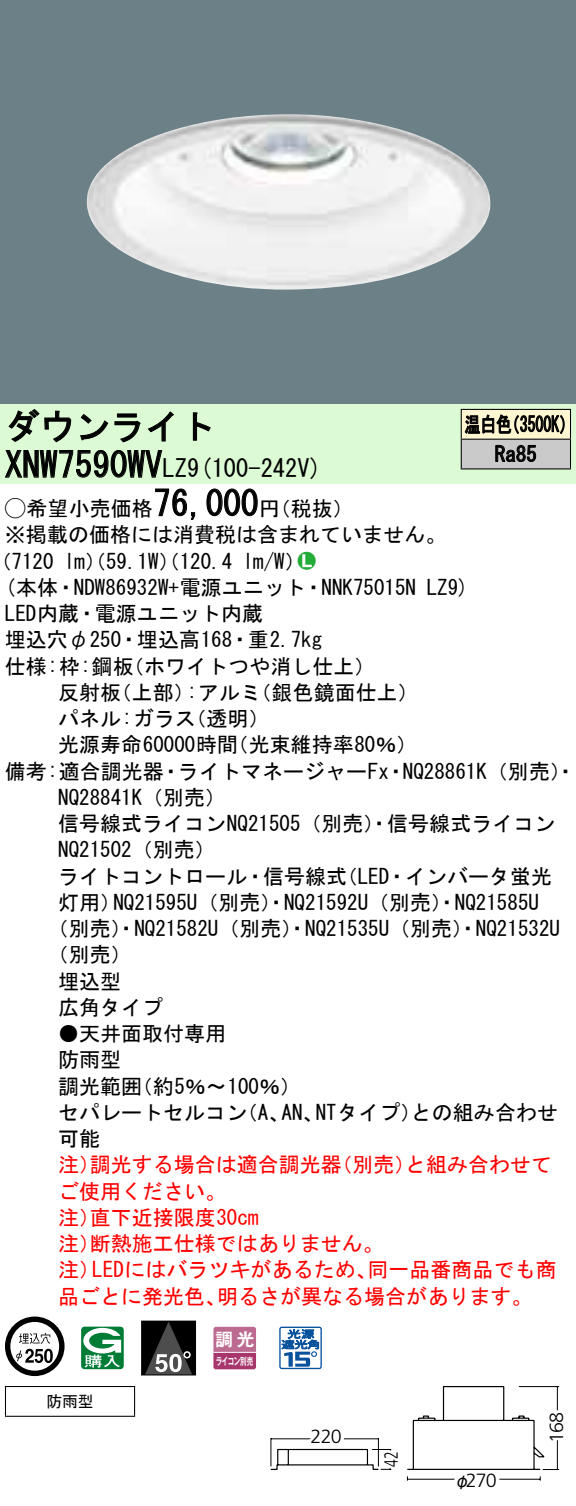
<style>
.page{position:relative;width:576px;height:1506px;background:#fff}
.page>*{position:absolute;margin:0;border:0;box-sizing:border-box;transform-origin:0 0}
.t1{font:35px "MS Gothic";color:#000}
.t2{font:24.5px "MS Gothic";color:#000}
.t3{font:21px/26.2px "MS Gothic";color:#000}
.t4{font:21px/26.2px "MS Gothic";color:#f00}
.t5{font:21px/29.8px "MS Gothic";color:#000;scale:.75 1}
.t6{font:21px "Ford Classification 1";color:#23ac38}
.t7{font:300 19.25px "Frutiger LT Std";letter-spacing:-.045em;color:#000}
.t8{font:300 19.25px "Frutiger LT Std";letter-spacing:-.045em;color:#000;scale:.72 1}
.t9{font:17.5px "Gothic MB101 Pro De Bold 90 pv RKSJ H";color:#fff}
.t10{font:15.75px "MS Gothic";color:#000}
.t11{font:15.75px "Gothic MB101 Pro Regular 90 pv RKSJ H";color:#000}
.t12{font:10.15px "Gothic MB101 Pro De Bold 90 pv RKSJ H";letter-spacing:-.05em;color:#fff;scale:.65 1}
.s1{font-size:24.5px}
.s2{font-family:"Ford Classification 1"}
.s3{color:#fff}
</style>
<div class="page">
<div style="left:0;top:0;width:575px;height:404px;background:#6c8087"></div>
<img style="left:86px;top:114px;width:405px;height:176px">
<div style="left:0;top:404px;width:575px;height:79px;background:#dcfad4"></div>
<svg style="left:8px;top:409px;width:64px;height:34px"></svg>
<svg style="left:80px;top:413px;width:60px;height:30px"></svg>
<svg style="left:147px;top:411px;width:26px;height:31px"></svg>
<svg style="left:192px;top:412px;width:19px;height:29px"></svg>
<svg style="left:5px;top:450px;width:158px;height:28px"></svg>
<svg style="left:155px;top:488px;width:41px;height:32px"></svg>
<svg style="left:206px;top:488px;width:52px;height:29px"></svg>
<svg style="left:5px;top:1317px;width:59px;height:59px"></svg>
<svg style="left:44px;top:1349px;width:9px;height:14px"></svg>
<svg style="left:81px;top:1327px;width:43px;height:42px"></svg>
<div style="left:141px;top:1321px;width:54px;height:54px;background:#000"></div>
<svg style="left:146px;top:1323px;width:46px;height:50px"></svg>
<div style="left:141px;top:1321px;width:55px;height:54px;border:1px solid #000"></div>
<svg style="left:213px;top:1327px;width:43px;height:42px;background:#b45883"></svg>
<hr style="left:213px;top:1352px;width:43px;height:1px;background:#fff">
<svg style="left:279px;top:1327px;width:43px;height:42px"></svg>
<hr style="left:5px;top:1386px;width:130px;height:1px;background:#000">
<svg style="left:5px;top:1387px;width:1px;height:29px"></svg>
<svg style="left:134px;top:1387px;width:1px;height:29px"></svg>
<hr style="left:5px;top:1416px;width:130px;height:1px;background:#000">
<div style="left:461px;top:409px;width:109px;height:30px;background:#fff6d2"></div>
<div style="left:461px;top:439px;width:109px;height:30px;background:#cacaca"></div>
<hr style="left:460px;top:409px;width:110px;height:1px;background:#000">
<hr style="left:569px;top:410px;width:2px;height:29px;background:#000">
<hr style="left:460px;top:439px;width:110px;height:1px;background:#000">
<hr style="left:569px;top:440px;width:2px;height:28px;background:#000">
<hr style="left:460px;top:468px;width:110px;height:2px;background:#000">
<svg style="left:460px;top:410px;width:104px;height:58px"></svg>
<svg style="left:270px;top:1386px;width:290px;height:95px"></svg>
<h1 class="t1" style="left:5px;top:409px;width:212px">ダウンライト</h1>
<p class="t2" style="left:187px;top:456px;width:136px">(9 100-242 (V</p>
<h1 class="t1" style="left:5px;top:447px;width:184px">XNW7590WV<span class="s1">LZ</span></h1>
<h1 class="t1" style="left:153px;top:486px;width:106px">76,000</h1>
<p class="t3" style="left:5px;top:495px;width:442px"><span class="s2">A</span>希望小売価格<br>※掲載の価格には消費税は含まれていません。</p>
<p class="t6" style="left:298px;top:550px;width:19px">2<span class="s3">7</span></p>
<p class="t3" style="left:259px;top:495px;width:96px">（円税抜(</p>
<p class="t3" style="left:243px;top:548px;width:64px">l m (W/</p>
<p class="t3" style="left:-9px;top:548px;width:65px">（7120</p>
<p class="t3" style="left:64px;top:548px;width:169px">lm）（59.1 ）（W 120.4</p>
<p class="t5" style="left:494px;top:409px;width:57px;text-indent:-30px">温白色<br>Ra85</p>
<p class="t5" style="left:504px;top:409px;width:96px">（3500 (K</p>
<p class="t3" style="left:5px;top:574px;width:412px">(本体・NDW86932 +W 電源ユニット・NNK75015N</p>
<p class="t3" style="left:5px;top:600px;width:259px">LED内蔵・電源ユニット内蔵</p>
<p class="t3" style="left:5px;top:627px;width:318px">埋込穴φ250・埋込高168・重2.7kg</p>
<p class="t3" style="left:123px;top:653px;width:253px">（ホワイトつや消し仕上(</p>
<p class="t3" style="left:5px;top:653px;width:130px">仕様枠: :鋼板</p>
<p class="t3" style="left:58px;top:679px;width:64px">反射板</p>
<p class="t3" style="left:111px;top:679px;width:85px">（上部）</p>
<p class="t3" style="left:187px;top:679px;width:76px">:アルミ</p>
<p class="t3" style="left:58px;top:705px;width:139px">パネル:ガラス</p>
<p class="t3" style="left:185px;top:705px;width:86px">（透明(</p>
<p class="t3" style="left:250px;top:679px;width:169px">（銀色鏡面仕上(</p>
<p class="t3" style="left:58px;top:732px;width:181px">光源寿命60000時間</p>
<p class="t3" style="left:227px;top:732px;width:191px">（光束維持率80％(</p>
<p class="t3" style="left:426px;top:574px;width:44px">LZ (9</p>
<p class="t3" style="left:178px;top:758px;width:212px">ライトマネージャーFx</p>
<p class="t3" style="left:5px;top:758px;width:160px">備考:適合調光器</p>
<p class="t3" style="left:58px;top:784px;width:169px">NQ28841 （K 別売(</p>
<p class="t3" style="left:58px;top:810px;width:498px">信号線式ライコンNQ21505（別売）・信号線式ライコン</p>
<p class="t3" style="left:58px;top:837px;width:159px">NQ21502（別売(</p>
<p class="t3" style="left:336px;top:863px;width:217px">（LED・インバータ蛍光</p>
<p class="t3" style="left:402px;top:758px;width:175px">NQ28861 （K 別売・(</p>
<p class="t3" style="left:160px;top:758px;width:23px">・</p>
<p class="t3" style="left:385px;top:758px;width:22px">・</p>
<p class="t3" style="left:113px;top:863px;width:427px;text-indent:-55px">ライトコントロール・信号線式<br>NQ21595 （U 別売）・NQ21592 （U 別売）・NQ21585U</p>
<p class="t3" style="left:58px;top:889px;width:64px">灯用）</p>
<p class="t3" style="left:48px;top:915px;width:513px">（別売）・NQ21582 （U 別売）・NQ21535 （U 別売）・NQ21532U</p>
<p class="t3" style="left:48px;top:942px;width:86px">（別売(</p>
<p class="t3" style="left:58px;top:968px;width:65px">埋込型</p>
<p class="t3" style="left:58px;top:994px;width:106px">広角タイプ</p>
<p class="t3" style="left:58px;top:1020px;width:170px">●天井面取付専用防雨型</p>
<p class="t3" style="left:132px;top:1073px;width:171px">（約5％〜100％(</p>
<p class="t3" style="left:58px;top:1073px;width:85px">調光範囲</p>
<p class="t3" style="left:315px;top:1099px;width:107px">NTタイプ）</p>
<p class="t3" style="left:411px;top:1099px;width:148px">との組み合わせ</p>
<p class="t3" style="left:58px;top:1099px;width:190px">セパレートセルコン可能</p>
<p class="t3" style="left:237px;top:1099px;width:54px">（、A</p>
<p class="t3" style="left:281px;top:1099px;width:43px">AN、</p>
<p class="t4" style="left:90px;top:1152px;width:253px">調光する場合は適合調光器</p>
<p class="t4" style="left:331px;top:1152px;width:85px">（別売）</p>
<p class="t4" style="left:405px;top:1152px;width:148px">と組み合わせて</p>
<p class="t4" style="left:58px;top:1152px;width:43px">注）</p>
<p class="t4" style="left:58px;top:1178px;width:169px">ご使用ください。</p>
<p class="t4" style="left:90px;top:1204px;width:170px">直下近接限度30cm</p>
<p class="t4" style="left:90px;top:1204px;width:295px;text-indent:-32px">注）<br>断熱施工仕様ではありません。</p>
<p class="t4" style="left:58px;top:1230px;width:43px">注）</p>
<p class="t4" style="left:92px;top:1257px;width:286px">LEDにはバラツキがあるため、</p>
<p class="t4" style="left:367px;top:1257px;width:190px">同一品番商品でも商</p>
<p class="t4" style="left:58px;top:1257px;width:43px">注）</p>
<p class="t4" style="left:58px;top:1283px;width:169px">品ごとに発光色、</p>
<p class="t4" style="left:217px;top:1283px;width:317px">明るさが異なる場合があります。</p>
<p class="t9" style="left:215px;top:1325px;width:41px">調光</p>
<p class="t10" style="left:46px;top:1394px;width:49px">防雨型</p>
<p class="t12" style="left:216px;top:1352px;width:59px">ライコン別売</p>
<p class="t7" style="left:310px;top:1426px;width:33px">220</p>
<p class="t8" style="left:380px;top:1467px;width:22px;rotate:-90deg">42</p>
<p class="t7" style="left:466px;top:1470px;width:32px">270</p>
<p class="t11" style="left:454px;top:1467px;width:17px">φ</p>
<p class="t7" style="left:545px;top:1443px;width:32px;rotate:-90deg">168</p>
</div>
